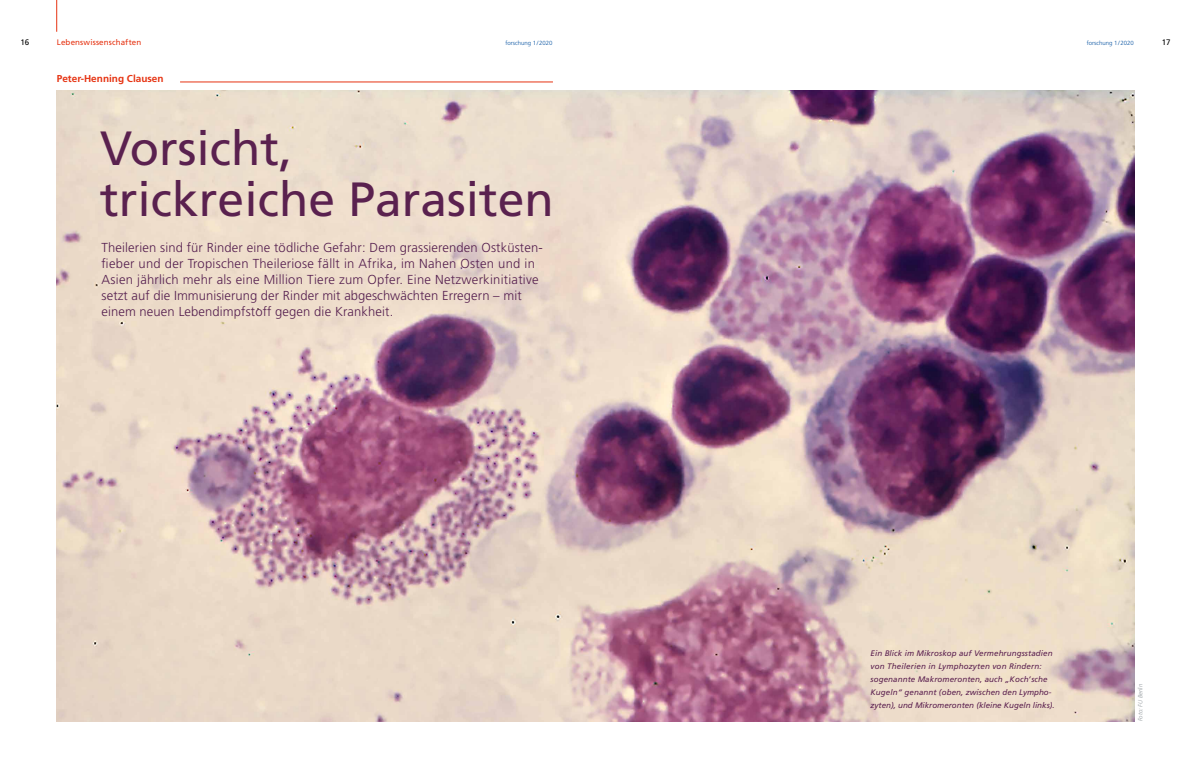
<style>
.page{position:relative;width:1191px;height:766px;background:#fff}
.page>*{position:absolute;margin:0;border:0;box-sizing:border-box;transform-origin:0 0}
.t1{font:48px/51px "Frutiger LT Std";color:#5a214f}
.t2{font:300 13px/16px "Frutiger LT Std";letter-spacing:.01em;color:#551f4f}
.t3{font:700 10px "Frutiger LT Std";color:#e63312}
.t4{font:italic 8px/13px "Frutiger LT Std";letter-spacing:.01em;color:#5b204f}
.t5{font:8px "Frutiger LT Std";letter-spacing:.015em;color:#e63312}
.t6{font:8px "Frutiger LT Std";color:#000}
.t7{font:300 6px "Frutiger LT Std";color:#004f9f}
.t8{font:italic 300 6px "Frutiger LT Std";color:#91989c}
</style>
<div class="page">
<hr style="left:56px;top:0;width:1px;height:32px;background:#e63312">
<hr style="left:180px;top:82px;width:373px;height:1px;background:#e63312">
<img style="left:57px;top:90px;width:1077px;height:631px">
<p class="t6" style="left:20px;top:37px;width:10px">16</p>
<p class="t5" style="left:57px;top:37px;width:86px">Lebenswissenschaften</p>
<p class="t7" style="left:505px;top:39px;width:49px">forschung 1/2020</p>
<p class="t7" style="left:1086px;top:39px;width:49px">forschung 1/2020</p>
<p class="t6" style="left:1161px;top:37px;width:10px">17</p>
<p class="t3" style="left:57px;top:73px;width:108px">Peter-Henning Clausen</p>
<h1 class="t1" style="left:100px;top:123px;width:455px">Vorsicht,<br>trickreiche Parasiten</h1>
<p class="t2" style="left:102px;top:239px;width:442px">Theilerien sind für Rinder eine tödliche Gefahr: Dem grassierenden Ostküsten&shy;fieber und der Tropischen Theileriose fällt in Afrika, im Nahen Osten und in Asien jährlich mehr als eine Million Tiere zum Opfer. Eine Netzwerkinitiative setzt auf die Immunisierung der Rinder mit abgeschwächten Erregern – mit einem neuen Lebendimpfstoff gegen die Krankheit.</p>
<p class="t4" style="left:870px;top:646px;width:186px">Ein Blick im Mikroskop auf Vermehrungsstadien von Theilerien in Lymphozyten von Rindern: sogenannte Makromeronten, auch „Koch’sche Kugeln“ genannt (oben, zwischen den Lympho&shy;zyten), und Mikromeronten (kleine Kugeln links).</p>
<p class="t8" style="left:1137px;top:721px;width:39px;rotate:-90deg">Foto: FU Berlin</p>
</div>
